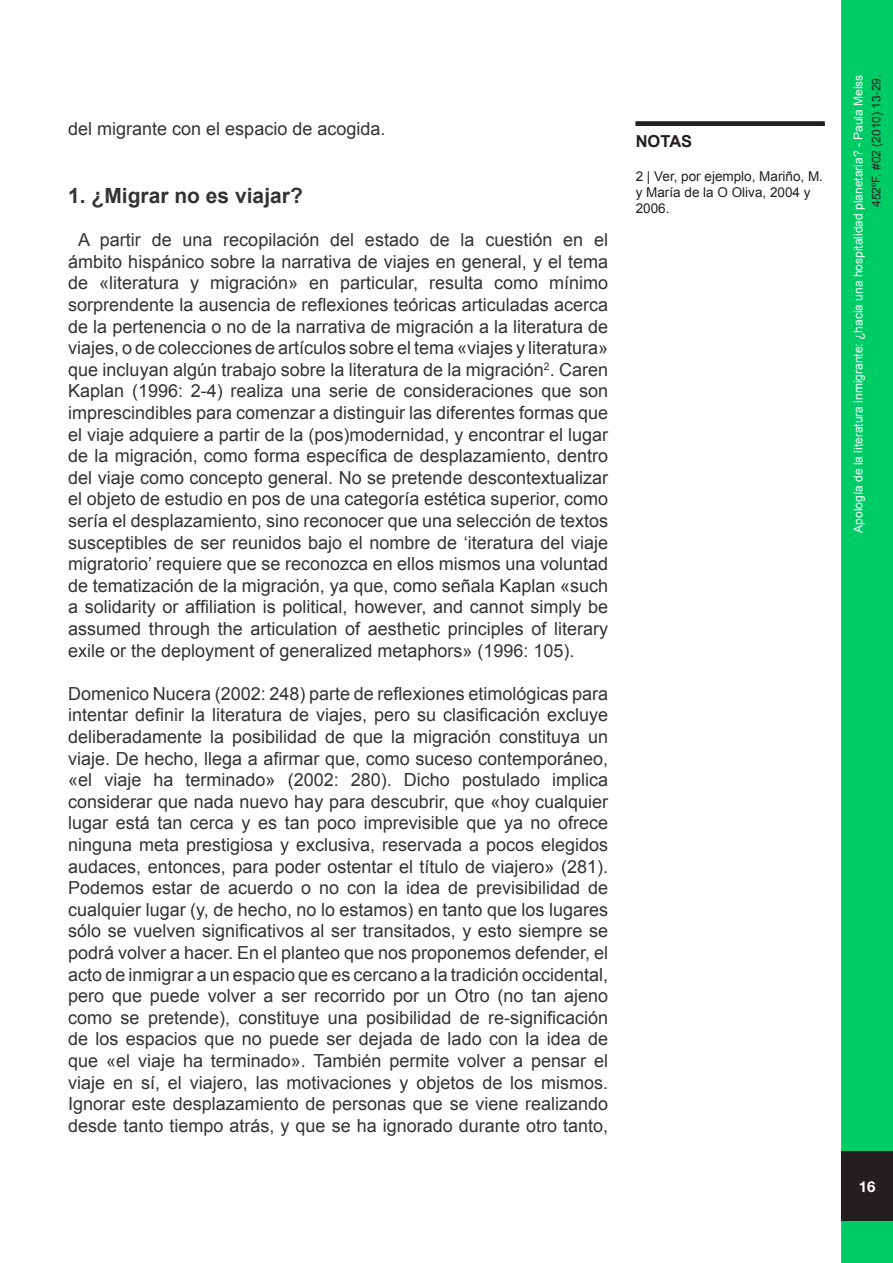
<style>
.page{position:relative;width:893px;height:1263px;background:#fff}
.page>*{position:absolute;margin:0;border:0;box-sizing:border-box;transform-origin:0 0}
.t1{font:700 21px "Arial";color:#333}
.t2{font:18px/21.6px "Arial";color:#333;text-align:justify}
.Estilo_de_párrafo_1{font:700 16.5px "Arial";color:#231f20}
.t3{font:700 15px "Helvetica Neue";color:#fff}
.Estilo_de_párrafo_1-2{font:13.5px/16.2px "Arial";color:#231f20}
.t4{font:12px "Arial";color:#fff}
.t5{font:12px "Arial";color:#231f20}
</style>
<div class="page">
<div style="left:841px;top:0;width:52px;height:1263px;background:#0c6;border:3px solid #0c6"></div>
<div style="left:841px;top:1151px;width:52px;height:70px;background:#231f20"></div>
<div style="left:636px;top:121px;width:189px;height:5px;background:#231f20"></div>
<p class="t2" style="left:68px;top:118px;width:319px">del migrante con el espacio de acogida.</p>
<p class="t1" style="left:68px;top:182px;width:236px">1. ¿Migrar no es viajar?</p>
<p class="t2" style="left:68px;top:229px;width:541px;text-indent:10px">A partir de una recopilación del estado de la cuestión en el ámbito hispánico sobre la narrativa de viajes en general, y el tema de «literatura y migración» en particular, resulta como mínimo sorprendente la ausencia de reflexiones teóricas articuladas acerca de la pertenencia o no de la narrativa de migración a la literatura de viajes, o de colecciones de artículos sobre el tema «viajes y literatura» que incluyan algún trabajo sobre la literatura de la migración<sup>2</sup>. Caren Kaplan (1996: 2-4) realiza una serie de consideraciones que son imprescindibles para comenzar a distinguir las diferentes formas que el viaje adquiere a partir de la (pos)modernidad, y encontrar el lugar de la migración, como forma específica de desplazamiento, dentro del viaje como concepto general. No se pretende descontextualizar el objeto de estudio en pos de una categoría estética superior, como sería el desplazamiento, sino reconocer que una selección de textos susceptibles de ser reunidos bajo el nombre de ‘iteratura del viaje migratorio’ requiere que se reconozca en ellos mismos una voluntad de tematización de la migración, ya que, como señala Kaplan «such a solidarity or affiliation is political, however, and cannot simply be assumed through the articulation of aesthetic principles of literary exile or the deployment of generalized metaphors» (1996: 105).</p>
<p class="t2" style="left:68px;top:683px;width:541px">Domenico Nucera (2002: 248) parte de reflexiones etimológicas para intentar definir la literatura de viajes, pero su clasificación excluye deliberadamente la posibilidad de que la migración constituya un viaje. De hecho, llega a afirmar que, como suceso contemporáneo, «el viaje ha terminado» (2002: 280). Dicho postulado implica considerar que nada nuevo hay para descubrir, que «hoy cualquier lugar está tan cerca y es tan poco imprevisible que ya no ofrece ninguna meta prestigiosa y exclusiva, reservada a pocos elegidos audaces, entonces, para poder ostentar el título de viajero» (281).<br>Podemos estar de acuerdo o no con la idea de previsibilidad de cualquier lugar (y, de hecho, no lo estamos) en tanto que los lugares sólo se vuelven significativos al ser transitados, y esto siempre se podrá volver a hacer. En el planteo que nos proponemos defender, el acto de inmigrar a un espacio que es cercano a la tradición occidental, pero que puede volver a ser recorrido por un Otro (no tan ajeno como se pretende), constituye una posibilidad de re-significación de los espacios que no puede ser dejada de lado con la idea de que «el viaje ha terminado». También permite volver a pensar el viaje en sí, el viajero, las motivaciones y objetos de los mismos.<br>Ignorar este desplazamiento de personas que se viene realizando desde tanto tiempo atrás, y que se ha ignorado durante otro tanto,</p>
<p class="Estilo_de_párrafo_1" style="left:636px;top:130px;width:58px">NOTAS</p>
<p class="Estilo_de_párrafo_1-2" style="left:636px;top:168px;width:189px">2 | Ver, por ejemplo, Mariño, M. y María de la O Oliva, 2004 y<br>2006.</p>
<p class="t4" style="left:850px;top:533px;width:460px;rotate:-90deg">Apología de la literatura inmigrante: ¿hacia una hospitalidad planetaria? - Paula Meiss</p>
<p class="t5" style="left:868px;top:207px;width:134px;rotate:-90deg">452ºF. #02 (2010) 13-29.</p>
<p class="t3" style="left:859px;top:1177px;width:18px">16</p>
</div>
